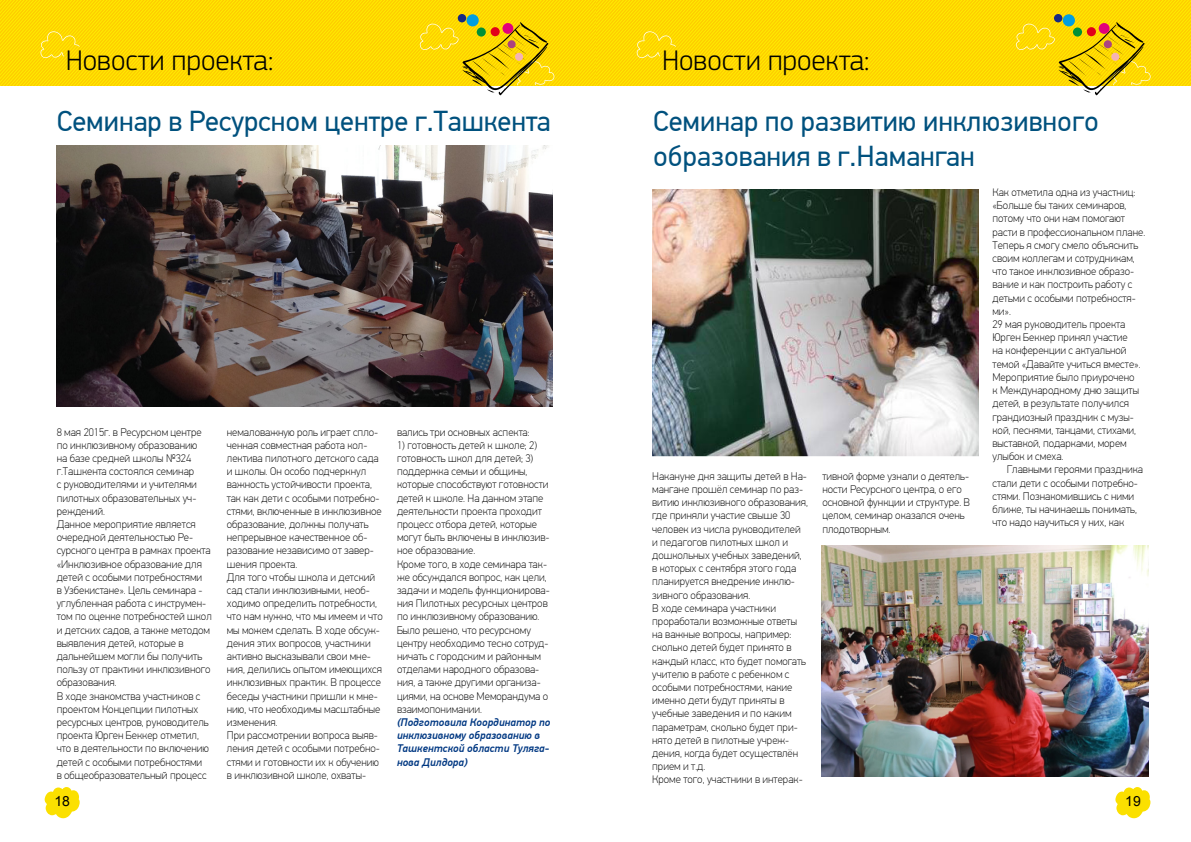
<style>
.page{position:relative;width:1191px;height:842px;background:#fff}
.page>*{position:absolute;margin:0;border:0;box-sizing:border-box;transform-origin:0 0}
.t1{font:300 29.5px "PF Square Sans Pro";color:#000}
.t2{font:28.8px/34.6px "PF Din Text Pro";color:#00517e}
.t3{font:14px "Arial";color:#000}
.t4{font:100 11px/13.2px "PF Din Text Pro";color:#000}
.t5{font:italic 500 11px/13.2px "PF Din Text Pro";color:#003882}
</style>
<div class="page">
<svg style="left:1115px;top:787px;width:35px;height:31px"></svg>
<svg style="left:45px;top:787px;width:35px;height:31px"></svg>
<svg style="left:0;top:0;width:392px;height:85px;background:#fed900"></svg>
<svg style="left:40px;top:31px;width:40px;height:27px"></svg>
<svg style="left:392px;top:0;width:203px;height:95px;background:#f5d61a"></svg>
<div style="left:466px;top:14px;width:13px;height:12px;background:#009ee0;border-radius:50%"></div>
<div style="left:477px;top:27px;width:9px;height:10px;background:#009037;border-radius:50%"></div>
<div style="left:490px;top:27px;width:10px;height:9px;background:#e2001a;border-radius:50%"></div>
<div style="left:502px;top:23px;width:11px;height:11px;background:#e2007a;border-radius:50%"></div>
<div style="left:507px;top:40px;width:8px;height:8px;background:#ab4380;border-radius:50%"></div>
<div style="left:515px;top:53px;width:8px;height:8px;background:#f5b3b4;border-radius:50%"></div>
<div style="left:458px;top:14px;width:8px;height:8px;background:#162983;border-radius:50%"></div>
<svg style="left:596px;top:0;width:392px;height:85px;background:#fed900"></svg>
<svg style="left:636px;top:31px;width:40px;height:27px"></svg>
<svg style="left:988px;top:0;width:203px;height:95px;background:#f5d51a"></svg>
<div style="left:1062px;top:14px;width:13px;height:12px;background:#009ee0;border-radius:50%"></div>
<div style="left:1073px;top:27px;width:9px;height:10px;background:#009037;border-radius:50%"></div>
<div style="left:1086px;top:27px;width:10px;height:9px;background:#e2001a;border-radius:50%"></div>
<div style="left:1098px;top:23px;width:11px;height:11px;background:#e2007a;border-radius:50%"></div>
<div style="left:1103px;top:40px;width:8px;height:8px;background:#ab4380;border-radius:50%"></div>
<div style="left:1111px;top:53px;width:8px;height:8px;background:#f5b3b4;border-radius:50%"></div>
<div style="left:1054px;top:14px;width:8px;height:8px;background:#162983;border-radius:50%"></div>
<img style="left:57px;top:145px;width:496px;height:261px">
<img style="left:652px;top:190px;width:326px;height:266px">
<img style="left:821px;top:546px;width:327px;height:231px">
<h1 class="t1" style="left:66px;top:50px;width:209px">Новости проекта:</h1>
<h1 class="t1" style="left:662px;top:50px;width:209px">Новости проекта:</h1>
<h2 class="t2" style="left:57px;top:105px;width:495px">Семинар в Ресурсном центре г.Ташкента</h2>
<h2 class="t2" style="left:653px;top:105px;width:447px">Семинар по развитию инклюзивного образования в г.Наманган</h2>
<p class="t4" style="left:57px;top:425px;width:157px">8 мая 2015г. в Ресурсном центре по инклюзивному образованию<br>на базе средней школы №324 г.Ташкента состоялся семинар<br>с руководителями и учителями пилотных образовательных уч&shy;реждений.<br>Данное мероприятие является очередной деятельностью Ре&shy;сурсного центра в рамках проекта «Инклюзивное образование для детей с особыми потребностями<br>в Узбекистане». Цель семинара - углубленная работа с инструмен&shy;том по оценке потребностей школ и детских садов, а также методом выявления детей, которые в дальнейшем могли бы получить пользу от практики инклюзивного образования.<br>В ходе знакомства участников с проектом Концепции пилотных ресурсных центров, руководитель проекта Юрген Беккер отметил, что в деятельности по включению детей с особыми потребностями<br>в общеобразовательный процесс</p>
<p class="t4" style="left:227px;top:425px;width:157px">немаловажную роль играет спло&shy;ченная совместная работа кол&shy;лектива пилотного детского сада и школы. Он особо подчеркнул важность устойчивости проекта, так как дети с особыми потребно&shy;стями, включенные в инклюзивное образование, должны получать непрерывное качественное об&shy;разование независимо от завер&shy;шения проекта.<br>Для того чтобы школа и детский сад стали инклюзивными, необ&shy;ходимо определить потребности, что нам нужно, что мы имеем и что мы можем сделать. В ходе обсуж&shy;дения этих вопросов, участники активно высказывали свои мне&shy;ния, делились опытом имеющихся инклюзивных практик. В процессе беседы участники пришли к мне&shy;нию, что необходимы масштабные изменения.<br>При рассмотрении вопроса выяв&shy;ления детей с особыми потребно&shy;стями и готовности их к обучению в инклюзивной школе, охваты-</p>
<p class="t4" style="left:397px;top:425px;width:134px">вались три основных аспекта:</p>
<p class="t4" style="left:397px;top:439px;width:154px">1) готовность детей к школе; 2) готовность школ для детей; 3) поддержка семьи и общины, которые способствуют готовности детей к школе. На данном этапе деятельности проекта проходит процесс отбора детей, которые могут быть включены в инклюзив&shy;ное образование.<br>Кроме того, в ходе семинара так&shy;же обсуждался вопрос, как цели, задачи и модель функционирова&shy;ния Пилотных ресурсных центров по инклюзивному образованию.<br>Было решено, что ресурсному центру необходимо тесно сотруд&shy;ничать с городским и районным отделами народного образова&shy;ния, а также другими организа&shy;циями, на основе Меморандума о взаимопонимании.</p>
<p class="t5" style="left:397px;top:716px;width:155px">(Подготовила Координатор по инклюзивному образованию в<br>Ташкентской области Туляга&shy;нова Дилдора)</p>
<p class="t4" style="left:652px;top:470px;width:157px">Накануне дня защиты детей в На&shy;мангане прошёл семинар по раз&shy;витию инклюзивного образования, где приняли участие свыше 30 человек из числа руководителей и педагогов пилотных школ и дошкольных учебных заведений, в которых с сентября этого года планируется внедрение инклю&shy;зивного образования.<br>В ходе семинара участники проработали возможные ответы на важные вопросы, например: сколько детей будет принято в каждый класс, кто будет помогать учителю в работе с ребенком с особыми потребностями, какие именно дети будут приняты в учебные заведения и по каким параметрам, сколько будет при&shy;нято детей в пилотные учреж&shy;дения, когда будет осуществлён прием и т.д.<br>Кроме того, участники в интерак-</p>
<p class="t4" style="left:822px;top:470px;width:149px">тивной форме узнали о деятель&shy;ности Ресурсного центра, о его основной функции и структуре. В целом, семинар оказался очень плодотворным.</p>
<p class="t4" style="left:992px;top:186px;width:154px">Как отметила одна из участниц: «Больше бы таких семинаров, потому что они нам помогают расти в профессиональном плане.<br>Теперь я смогу смело объяснить своим коллегам и сотрудникам, что такое инклюзивное образо&shy;вание и как построить работу с детьми с особыми потребностя&shy;ми».<br>29 мая руководитель проекта<br>Юрген Беккер принял участие<br>на конференции с актуальной темой «Давайте учиться вместе».<br>Мероприятие было приурочено<br>к Международному дню защиты детей, в результате получился грандиозный праздник с музы&shy;кой, песнями, танцами, стихами, выставкой, подарками, морем улыбок и смеха.</p>
<p class="t4" style="left:992px;top:463px;width:152px;text-indent:14px">Главными героями праздника стали дети с особыми потребно&shy;стями. Познакомившись с ними ближе, ты начинаешь понимать, что надо научиться у них, как</p>
<p class="t3" style="left:54px;top:792px;width:17px">18</p>
<p class="t3" style="left:1125px;top:792px;width:17px">19</p>
</div>
